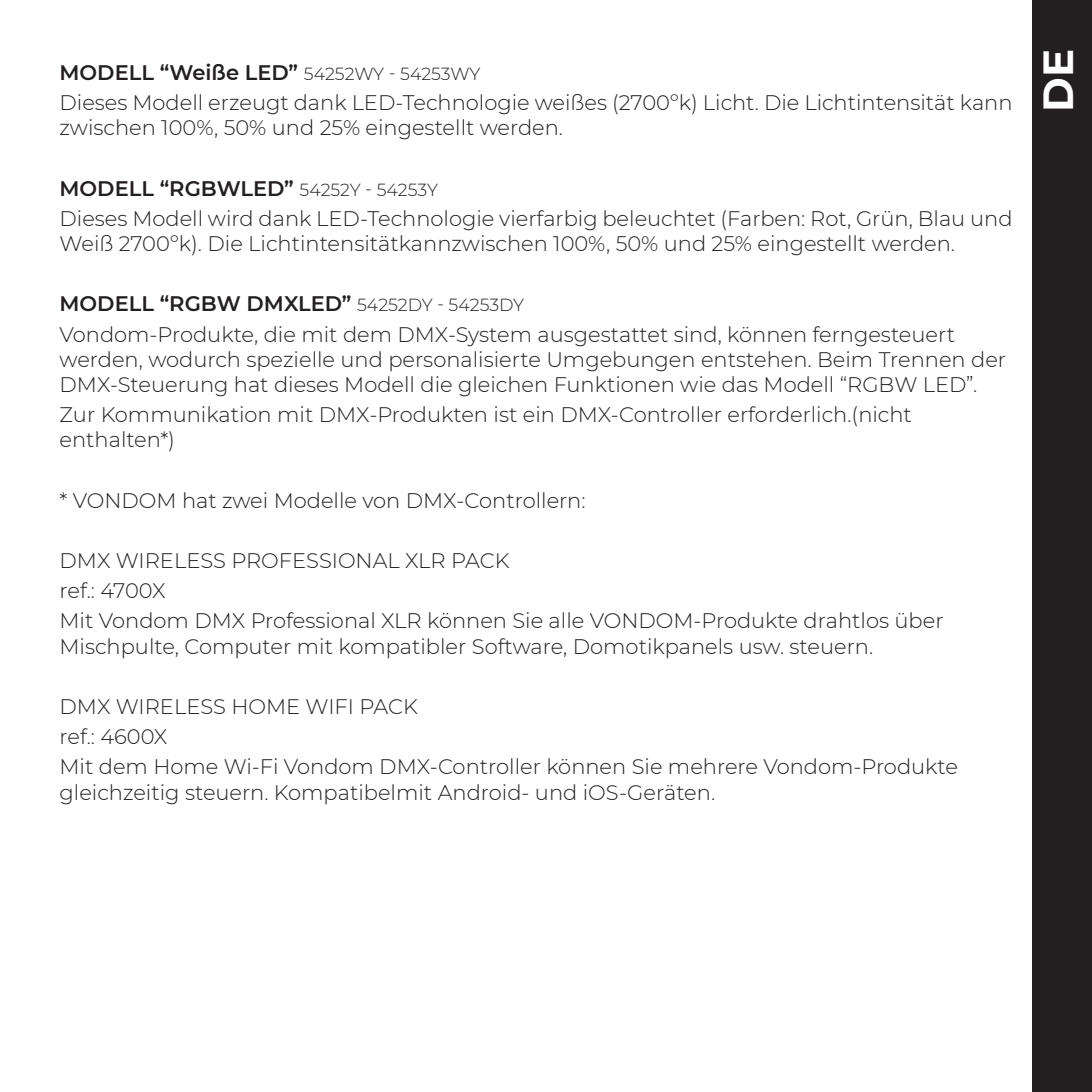
<style>
.page{position:relative;width:1092px;height:1092px;background:#fff}
.page>*{position:absolute;margin:0;border:0;box-sizing:border-box;transform-origin:0 0}
.t1{font:700 42px "Montserrat";color:#fff}
.t2{font:300 21px/25.2px "Montserrat";color:#231f20}
.t3{font:600 21px "Montserrat";color:#231f20}
.s1{font-weight:300;font-size:17.5px}
</style>
<div class="page">
<div style="left:1032px;top:0;width:59px;height:1091px;background:#231f20"></div>
<p class="t3" style="left:60px;top:58px;width:422px">MODELL “Weiße LED” <span class="s1">54252WY - 54253WY</span></p>
<p class="t2" style="left:60px;top:89px;width:954px">Dieses Modell erzeugt dank LED-Technologie weißes (2700ºk) Licht. Die Lichtintensität kann zwischen 100%, 50% und 25% eingestellt werden.</p>
<p class="t3" style="left:60px;top:173px;width:380px">MODELL “RGBWLED” <span class="s1">54252Y - 54253Y</span></p>
<p class="t2" style="left:60px;top:205px;width:954px">Dieses Modell wird dank LED-Technologie vierfarbig beleuchtet (Farben: Rot, Grün, Blau und<br>Weiß 2700ºk). Die Lichtintensitätkannzwischen 100%, 50% und 25% eingestellt werden.</p>
<p class="t3" style="left:60px;top:289px;width:466px">MODELL “RGBW DMXLED” <span class="s1">54252DY - 54253DY</span></p>
<p class="t2" style="left:60px;top:321px;width:948px">Vondom-Produkte, die mit dem DMX-System ausgestattet sind, können ferngesteuert werden, wodurch spezielle und personalisierte Umgebungen entstehen. Beim Trennen der<br>DMX-Steuerung hat dieses Modell die gleichen Funktionen wie das Modell “RGBW LED”.</p>
<p class="t2" style="left:60px;top:401px;width:853px">Zur Kommunikation mit DMX-Produkten ist ein DMX-Controller erforderlich.(nicht enthalten*)</p>
<p class="t2" style="left:60px;top:487px;width:527px">* VONDOM hat zwei Modelle von DMX-Controllern:</p>
<p class="t2" style="left:60px;top:547px;width:451px">DMX WIRELESS PROFESSIONAL XLR PACK</p>
<p class="t2" style="left:60px;top:577px;width:107px">ref.: 4700X</p>
<p class="t2" style="left:60px;top:607px;width:885px">Mit Vondom DMX Professional XLR können Sie alle VONDOM-Produkte drahtlos über<br>Mischpulte, Computer mit kompatibler Software, Domotikpanels usw. steuern.</p>
<p class="t2" style="left:60px;top:693px;width:360px">DMX WIRELESS HOME WIFI PACK</p>
<p class="t2" style="left:60px;top:723px;width:109px">ref.: 4600X</p>
<p class="t2" style="left:60px;top:753px;width:900px">Mit dem Home Wi-Fi Vondom DMX-Controller können Sie mehrere Vondom-Produkte gleichzeitig steuern. Kompatibelmit Android- und iOS-Geräten.</p>
<p class="t1" style="left:1027px;top:112px;width:64px;rotate:-90deg">DE</p>
</div>
